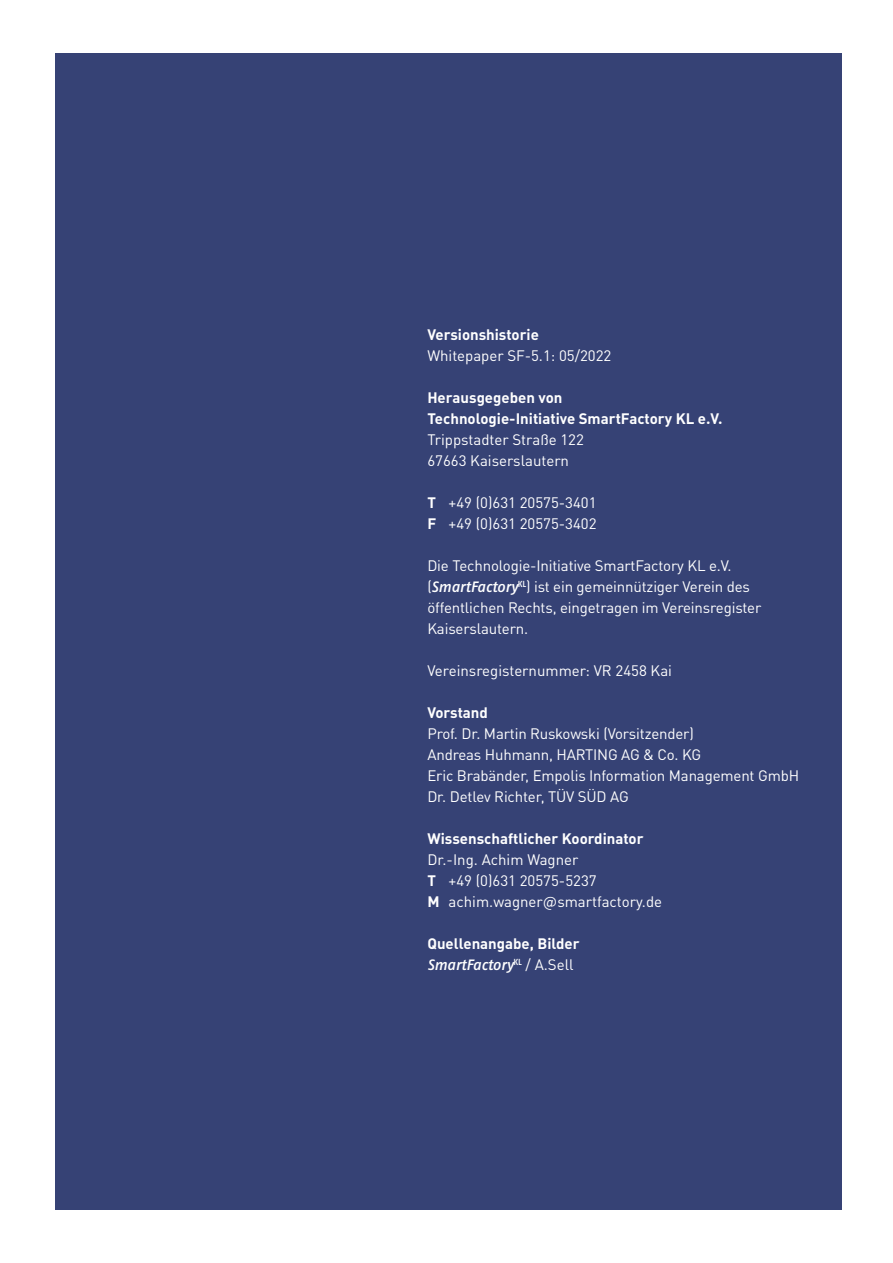
<style>
.page{position:relative;width:893px;height:1263px;background:#fff}
.page>*{position:absolute;margin:0;border:0;box-sizing:border-box;transform-origin:0 0}
.t1{font:15px/21px "DINOT";letter-spacing:-.01em;color:#fff}
.t2{font:700 15px/21px "DINOT";color:#fff}
.t3{font:italic 500 15px "Fago OT";letter-spacing:-.01em;color:#fff}
.s1{font-weight:700}
.s2{font-family:"Fago OT";font-weight:500;font-style:italic}
.s3{font-family:"DINOT";font-weight:400;font-style:normal}
</style>
<div class="page">
<div style="left:55px;top:53px;width:787px;height:1157px;background:#364275"></div>
<p class="t2" style="left:427px;top:323px;width:113px">Versionshistorie</p>
<p class="t1" style="left:427px;top:344px;width:186px">Whitepaper SF-5.1: 05/2022</p>
<p class="t2" style="left:427px;top:386px;width:297px">Herausgegeben von<br>Technologie-Initiative SmartFactory KL e.V.</p>
<p class="t1" style="left:427px;top:428px;width:158px">Trippstadter Straße 122<br>67663 Kaiserslautern</p>
<p class="t1" style="left:427px;top:491px;width:171px"><span class="s1">T</span> +49 (0)631 20575-3401<br><span class="s1">F</span> +49 (0)631 20575-3402</p>
<p class="t1" style="left:427px;top:554px;width:335px">Die Technologie-Initiative SmartFactory KL e.V. (<span class="s2">SmartFactory</span><sup>KL</sup>) ist ein gemeinnütziger Verein des öffentlichen Rechts, eingetragen im Vereinsregister Kaiserslautern.</p>
<p class="t1" style="left:427px;top:659px;width:246px">Vereinsregisternummer: VR 2458 Kai</p>
<p class="t2" style="left:427px;top:701px;width:62px">Vorstand</p>
<p class="t1" style="left:427px;top:722px;width:373px">Prof. Dr. Martin Ruskowski (Vorsitzender)<br>Andreas Huhmann, HARTING AG &amp; Co. KG<br>Eric Brabänder, Empolis Information Management GmbH Dr. Detlev Richter, TÜV SÜD AG</p>
<p class="t2" style="left:427px;top:827px;width:218px">Wissenschaftlicher Koordinator</p>
<p class="t1" style="left:427px;top:848px;width:236px">Dr.-Ing. Achim Wagner<br><span class="s1">T</span> +49 (0)631 20575-5237<br><span class="s1">M</span> achim.wagner@smartfactory.de</p>
<p class="t2" style="left:427px;top:932px;width:154px">Quellenangabe, Bilder</p>
<p class="t3" style="left:427px;top:956px;width:148px">SmartFactory<sup>KL</sup> <span class="s3">/ A.Sell</span></p>
</div>
